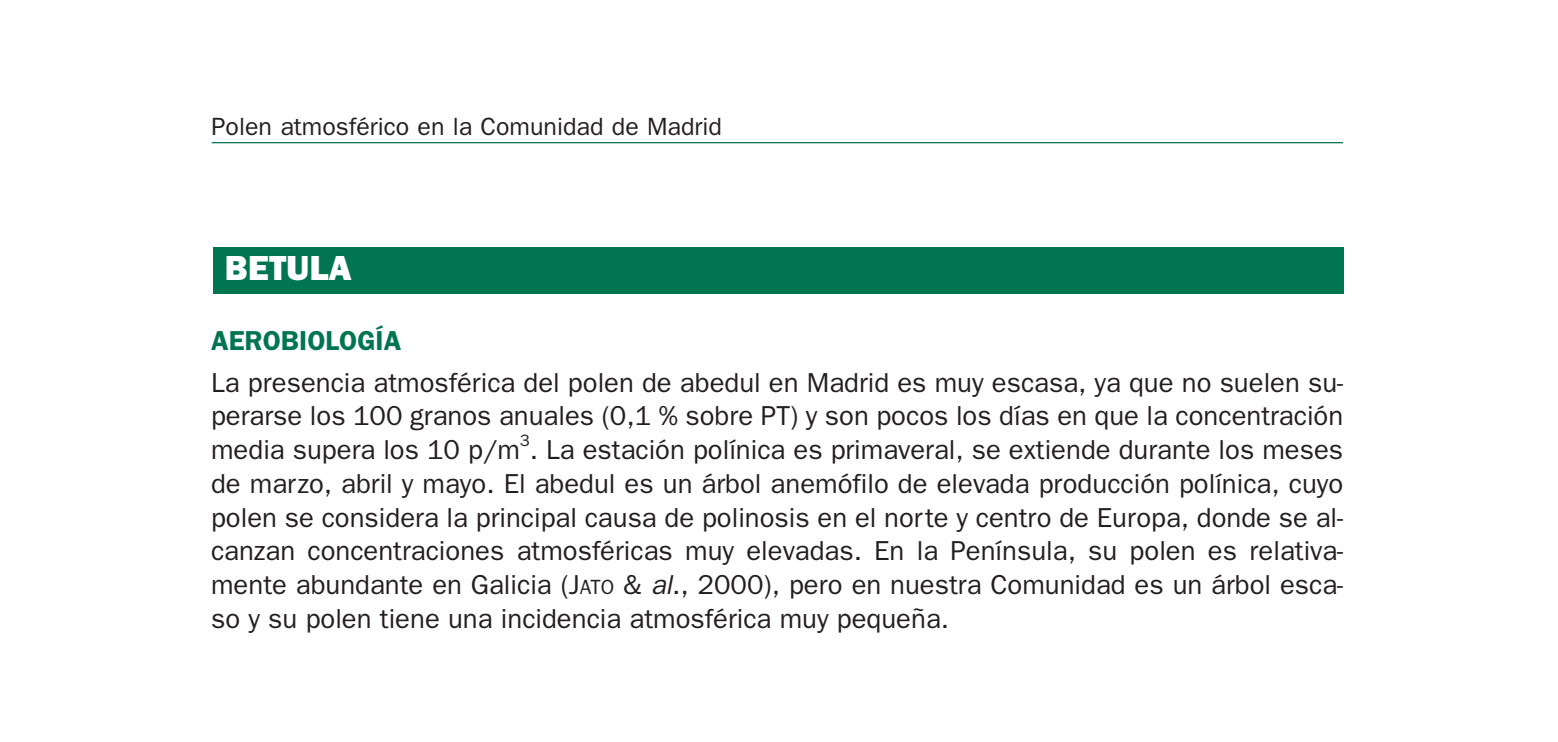
<style>
.page{position:relative;width:1558px;height:742px;background:#fff}
.page>*{position:absolute;margin:0;border:0;box-sizing:border-box;transform-origin:0 0}
.t1{font:800 35px "Franklin Gothic";color:#fff}
.t2{font:27.5px/33.8px "Franklin Gothic";color:#231f20;text-align:justify}
.t3{font:600 27.5px "Franklin Gothic";color:#00754f}
.t4{font:25px "Franklin Gothic";color:#231f20}
.t5{font:16.5px "Franklin Gothic";color:#231f20}
.s1{font-size:20.5px}
.s2{font-style:italic}
</style>
<div class="page">
<hr style="left:212px;top:142px;width:1131px;height:1px;background:#00754f">
<div style="left:213px;top:247px;width:1130px;height:47px;background:#00754f"></div>
<p class="t4" style="left:212px;top:118px;width:512px">Polen atmosférico en la Comunidad de Madrid</p>
<p class="t1" style="left:225px;top:256px;width:128px">BETULA</p>
<p class="t3" style="left:211px;top:331px;width:192px">AEROBIOLOGÍA</p>
<p class="t2" style="left:211px;top:368px;width:1133px">La presencia atmosférica del polen de abedul en Madrid es muy escasa, ya que no suelen su&shy;perarse los 100 granos anuales (0,1 % sobre PT) y son pocos los días en que la concentración media supera los 10 p/m . La estación polínica es primaveral, se extiende durante los meses</p>
<p class="t5" style="left:520px;top:435px;width:11px">3</p>
<p class="t2" style="left:211px;top:469px;width:1133px">de marzo, abril y mayo. El abedul es un árbol anemófilo de elevada producción polínica, cuyo polen se considera la principal causa de polinosis en el norte y centro de Europa, donde se al&shy;canzan concentraciones atmosféricas muy elevadas. En la Península, su polen es relativa&shy;mente abundante en Galicia (J<span class="s1">ATO</span> &amp; <span class="s2">al</span>., 2000), pero en nuestra Comunidad es un árbol esca&shy;so y su polen tiene una incidencia atmosférica muy pequeña.</p>
</div>
